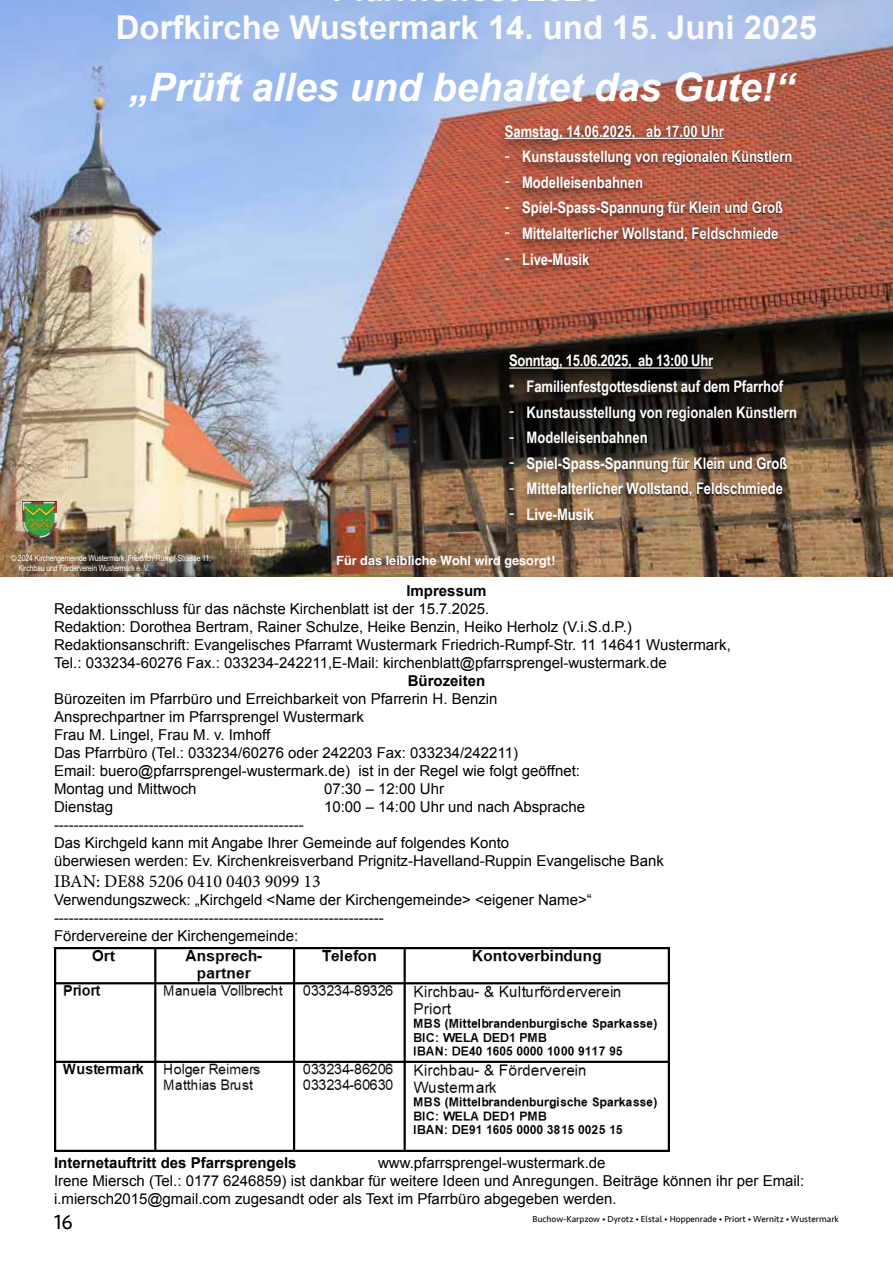
<style>
.page{position:relative;width:893px;height:1263px;background:#fff}
.page>*{position:absolute;margin:0;border:0;box-sizing:border-box;transform-origin:0 0}
.t1{font:italic 700 39.3px "Arial";color:#fff}
.t2{font:700 32.85px "Arial";color:#fcfcfc}
.t3{font:21px "Seravek";color:#000}
.t4{font:18px "Minion Pro";color:#000}
.t5{font:700 15.9px "Arial Narrow";color:#fff}
.t6{font:700 15.9px "Arial Narrow";letter-spacing:-.02em;color:#fff}
.t7{font:15px/18px "Arial";color:#000}
.t8{font:700 15px "Arial";color:#000}
.t9{font:700 12.75px "Helvetica";color:#fff}
.t10{font:9px "Seravek";color:#000}
.t11{font:8.55px/9.6px "Arial Narrow";letter-spacing:-.015em;color:#fff}
.s1{font-weight:400;font-size:19.05px}
.s2{font-size:19.05px}
</style>
<div class="page">
<img style="left:54px;top:948px;width:616px;height:203px">
<img style="left:0;top:0;width:893px;height:576px">
<img style="left:458px;top:8px;width:435px;height:450px">
<hr style="left:505px;top:138px;width:219px;height:1px;background:#fff">
<img style="left:463px;top:239px;width:430px;height:337px">
<hr style="left:509px;top:367px;width:204px;height:2px;background:#fff">
<img style="left:22px;top:501px;width:34px;height:37px">
<h2 class="t2" style="left:116px;top:6px;width:703px">Dorfkirche Wustermark 14. und 15. Juni 2025</h2>
<h1 class="t1" style="left:129px;top:61px;width:667px">„Prüft alles und behaltet das Gute!“</h1>
<p class="t5" style="left:505px;top:119px;width:221px">Samstag, 14.06.2025, ab 17.00 Uhr</p>
<p class="t5" style="left:505px;top:145px;width:289px"><span class="s1">-</span> Kunstausstellung von regionalen Künstlern</p>
<p class="t5" style="left:505px;top:170px;width:140px"><span class="s1">-</span> Modelleisenbahnen</p>
<p class="t5" style="left:505px;top:196px;width:280px"><span class="s1">-</span> Spiel-Spass-Spannung für Klein und Groß</p>
<p class="t5" style="left:505px;top:221px;width:275px"><span class="s1">-</span> Mittelalterlicher Wollstand, Feldschmiede</p>
<p class="t5" style="left:505px;top:247px;width:86px"><span class="s1">-</span> Live-Musik</p>
<p class="t6" style="left:509px;top:349px;width:205px">Sonntag, 15.06.2025, ab 13:00 Uhr</p>
<p class="t5" style="left:509px;top:374px;width:275px"><span class="s2">-</span> Familienfestgottesdienst auf dem Pfarrhof</p>
<p class="t5" style="left:509px;top:400px;width:289px"><span class="s1">-</span> Kunstausstellung von regionalen Künstlern</p>
<p class="t5" style="left:509px;top:426px;width:140px"><span class="s1">-</span> Modelleisenbahnen</p>
<p class="t5" style="left:509px;top:451px;width:280px"><span class="s1">-</span> Spiel-Spass-Spannung für Klein und Groß</p>
<p class="t5" style="left:509px;top:477px;width:275px"><span class="s1">-</span> Mittelalterlicher Wollstand, Feldschmiede</p>
<p class="t5" style="left:509px;top:502px;width:86px"><span class="s1">-</span> Live-Musik</p>
<p class="t11" style="left:18px;top:553px;width:194px;text-indent:-7px">© 2024 Kirchengemeinde Wustermark, Friedrich-Rumpf-Strasse 11,<br>Kirchbau und Förderverein Wustermark e. V.</p>
<p class="t9" style="left:336px;top:552px;width:221px">Für das leibliche Wohl wird gesorgt!</p>
<p class="t8" style="left:406px;top:580px;width:82px">Impressum</p>
<p class="t7" style="left:54px;top:599px;width:678px">Redaktionsschluss für das nächste Kirchenblatt ist der 15.7.2025.<br>Redaktion: Dorothea Bertram, Rainer Schulze, Heike Benzin, Heiko Herholz (V.i.S.d.P.)<br>Redaktionsanschrift: Evangelisches Pfarramt Wustermark Friedrich-Rumpf-Str. 11 14641 Wustermark, Tel.: 033234-60276 Fax.: 033234-242211,E-Mail: kirchenblatt@pfarrsprengel-wustermark.de</p>
<p class="t8" style="left:408px;top:670px;width:79px">Bürozeiten</p>
<p class="t7" style="left:54px;top:689px;width:528px">Bürozeiten im Pfarrbüro und Erreichbarkeit von Pfarrerin H. Benzin Ansprechpartner im Pfarrsprengel Wustermark<br>Frau M. Lingel, Frau M. v. Imhoff<br>Das Pfarrbüro (Tel.: 033234/60276 oder 242203 Fax: 033234/242211)<br>Email: buero@pfarrsprengel-wustermark.de) ist in der Regel wie folgt geöffnet:<br>Montag und Mittwoch</p>
<p class="t7" style="left:324px;top:779px;width:122px">07:30 – 12:00 Uhr</p>
<p class="t7" style="left:54px;top:797px;width:61px">Dienstag</p>
<p class="t7" style="left:324px;top:797px;width:263px">10:00 – 14:00 Uhr und nach Absprache</p>
<p class="t7" style="left:54px;top:815px;width:611px">--------------------------------------------------<br>Das Kirchgeld kann mit Angabe Ihrer Gemeinde auf folgendes Konto<br>überwiesen werden: Ev. Kirchenkreisverband Prignitz-Havelland-Ruppin Evangelische Bank</p>
<p class="t4" style="left:54px;top:869px;width:268px">IBAN: DE88 5206 0410 0403 9099 13</p>
<p class="t7" style="left:54px;top:891px;width:539px">Verwendungszweck: „Kirchgeld &lt;Name der Kirchengemeinde&gt; &lt;eigener Name&gt;“ ------------------------------------------------------------------<br>Fördervereine der Kirchengemeinde:</p>
<p class="t7" style="left:54px;top:1154px;width:752px;text-indent:324px">www.pfarrsprengel-wustermark.de<br>Irene Miersch (Tel.: 0177 6246859) ist dankbar für weitere Ideen und Anregungen. Beiträge können ihr per Email: i.miersch2015@gmail.com zugesandt oder als Text im Pfarrbüro abgegeben werden.</p>
<p class="t8" style="left:54px;top:1153px;width:244px">Internetauftritt des Pfarrsprengels</p>
<h3 class="t3" style="left:54px;top:1206px;width:20px">16</h3>
<p class="t10" style="left:533px;top:1212px;width:308px">Buchow-Karpzow • Dyrotz • Elstal • Hoppenrade • Priort • Wernitz • Wustermark</p>
</div>
